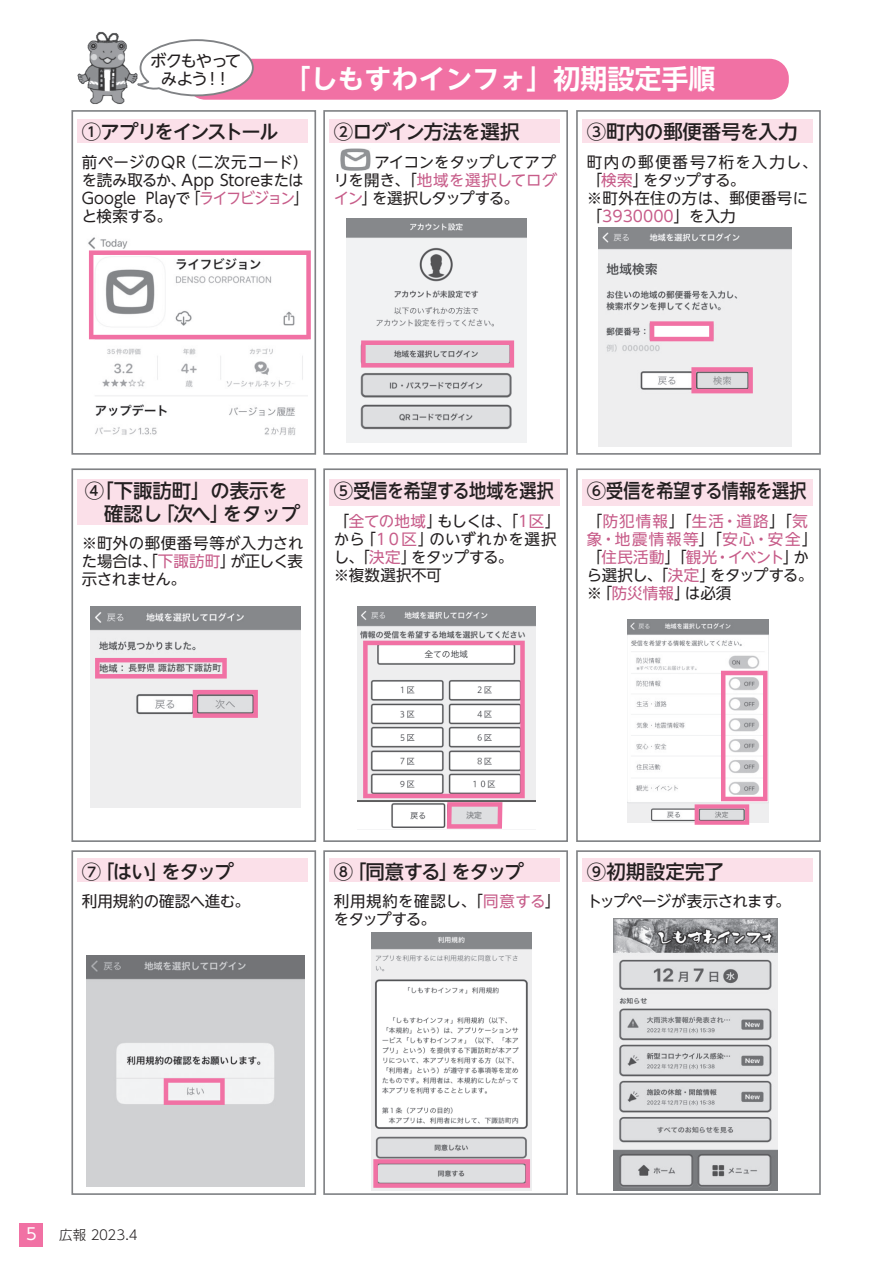
<style>
.page{position:relative;width:893px;height:1263px;background:#fff}
.page>*{position:absolute;margin:0;border:0;box-sizing:border-box;transform-origin:0 0}
.t1{font:700 27px "UD Shin Go NT Pro De";color:#fff}
.t2{font:500 19.35px "UD Shin Go NT Pro";letter-spacing:-.025em;color:#231f20}
.t3{font:500 19.35px/22.5px "UD Shin Go NT Pro";color:#231f20}
.t4{font:500 19.35px "UD Shin Go NT Pro";letter-spacing:-.085em;color:#231f20}
.t5{font:500 19.35px "UD Shin Go NT Pro";letter-spacing:-.07em;color:#231f20}
.t6{font:500 19.35px "UD Shin Go NT Pro";letter-spacing:.02em;color:#231f20}
.t7{font:16.5px/18px "UD Shin Go NT Pro";letter-spacing:-.07em;color:#231f20;text-align:center}
.t8{font:16.2px "UD Shin Go NT Pro";color:#fff}
.t9{font:15.45px/18px "UD Shin Go NT Pro";color:#231f20}
.t10{font:15.45px/18px "UD Shin Go NT Pro";letter-spacing:.025em;color:#c75c89}
.t11{font:15.45px/18px "UD Shin Go NT Pro";letter-spacing:.025em;color:#231f20}
.t12{font:15.45px "UD Shin Go NT Pro";letter-spacing:-.045em;color:#231f20}
.t13{font:300 13.5px "UD Shin Go NT Pro";letter-spacing:-.015em;color:#231f20}
.t14{font:7.65px "UD Shin Go NT Pro";color:#808285}
.s1{color:#c75c89}
.s2{font-weight:500;font-size:19.35px}
.s3{color:#231f20}
</style>
<div class="page">
<img style="left:88px;top:237px;width:219px;height:198px">
<img style="left:347px;top:219px;width:180px;height:223px">
<img style="left:598px;top:228px;width:194px;height:218px">
<img style="left:90px;top:607px;width:210px;height:200px">
<img style="left:357px;top:607px;width:179px;height:195px">
<img style="left:627px;top:619px;width:142px;height:204px">
<img style="left:87px;top:956px;width:217px;height:230px">
<img style="left:372px;top:932px;width:159px;height:259px">
<img style="left:613px;top:918px;width:164px;height:273px">
<svg style="left:89px;top:250px;width:222px;height:89px"></svg>
<svg style="left:361px;top:340px;width:153px;height:28px;background:#deb1c4"></svg>
<svg style="left:650px;top:321px;width:64px;height:20px"></svg>
<svg style="left:95px;top:658px;width:132px;height:20px;background:#d79cb5"></svg>
<svg style="left:363px;top:641px;width:162px;height:188px"></svg>
<svg style="left:691px;top:367px;width:62px;height:26px;background:#d7a1b8"></svg>
<div style="left:78px;top:119px;width:230px;height:24px;background:#fbe0e9"></div>
<div style="left:330px;top:119px;width:230px;height:24px;background:#fbe0e9"></div>
<div style="left:583px;top:119px;width:230px;height:24px;background:#fbe0e9"></div>
<div style="left:78px;top:858px;width:230px;height:24px;background:#fbe0e9"></div>
<div style="left:330px;top:858px;width:230px;height:24px;background:#fbe0e9"></div>
<div style="left:583px;top:858px;width:230px;height:24px;background:#fbe0e9"></div>
<div style="left:78px;top:479px;width:230px;height:45px;background:#fbe0e9"></div>
<div style="left:330px;top:479px;width:230px;height:26px;background:#fbe0e9"></div>
<div style="left:583px;top:479px;width:230px;height:26px;background:#fbe0e9"></div>
<img style="left:77px;top:32px;width:59px;height:72px">
<div style="left:186px;top:59px;width:603px;height:41px;background:#f171a4;border-radius:19px"></div>
<div style="left:71px;top:110px;width:245px;height:345px;border:2px solid #808285"></div>
<div style="left:323px;top:110px;width:245px;height:345px;border:2px solid #808285"></div>
<div style="left:576px;top:110px;width:245px;height:345px;border:2px solid #808285"></div>
<div style="left:71px;top:468px;width:245px;height:374px;border:2px solid #808285"></div>
<div style="left:323px;top:468px;width:245px;height:374px;border:2px solid #808285"></div>
<div style="left:576px;top:468px;width:245px;height:374px;border:2px solid #808285"></div>
<div style="left:71px;top:850px;width:245px;height:345px;border:2px solid #808285"></div>
<div style="left:323px;top:850px;width:245px;height:345px;border:2px solid #808285"></div>
<div style="left:576px;top:850px;width:245px;height:345px;border:2px solid #808285"></div>
<svg style="left:136px;top:39px;width:119px;height:58px"></svg>
<img style="left:341px;top:148px;width:29px;height:22px">
<svg style="left:193px;top:690px;width:65px;height:28px;background:#d7a3ba"></svg>
<svg style="left:164px;top:1078px;width:61px;height:27px"></svg>
<svg style="left:373px;top:1159px;width:157px;height:29px;background:#ddb1c4"></svg>
<svg style="left:695px;top:671px;width:72px;height:154px"></svg>
<div style="left:19px;top:1223px;width:23px;height:23px;background:#f171a4"></div>
<p class="t7" style="left:150px;top:52px;width:93px">ボクもやってみよう！！</p>
<h1 class="t1" style="left:283px;top:57px;width:434px">「しもすわインフォ」初期設定手順</h1>
<p class="t4" style="left:82px;top:116px;width:198px">①アプリをインストール</p>
<p class="t9" style="left:82px;top:152px;width:228px">前ページのQR（二次元コード）を読み取るか、App Storeまたは<br>Google Playで「<span class="s1">ライフビジョン</span>」と検索する。</p>
<p class="t2" style="left:334px;top:116px;width:187px">②ログイン方法を選択</p>
<p class="t9" style="left:334px;top:152px;width:225px;text-align:justify"><span class="s2">　　</span>アイコンをタップしてアプリを開き、「<span class="s1">地域を選択してログイン</span>」を選択しタップする。</p>
<p class="t2" style="left:587px;top:116px;width:212px">③町内の郵便番号を入力</p>
<p class="t11" style="left:587px;top:152px;width:232px">町内の郵便番号7桁を入力し、「<span class="s1">検索</span>」をタップする。<br>※町外在住の方は、郵便番号に「<span class="s1">3930000</span>」を入力</p>
<p class="t3" style="left:85px;top:479px;width:217px">④｢下諏訪町」の表示を　確認し「次へ」をタップ</p>
<p class="t9" style="left:82px;top:533px;width:223px;text-align:justify">※町外の郵便番号等が入力された場合は、「<span class="s1">下諏訪町</span>」が正しく表示されません。</p>
<p class="t2" style="left:334px;top:475px;width:221px">⑤受信を希望する地域を選択</p>
<p class="t9" style="left:334px;top:511px;width:228px">「<span class="s1">全ての地域</span>」もしくは、「<span class="s1">１区</span>」から「<span class="s1">１０区</span>」のいずれかを選択し、「<span class="s1">決定</span>」をタップする。<br>※複数選択不可</p>
<p class="t2" style="left:587px;top:475px;width:221px">⑥受信を希望する情報を選択</p>
<p class="t10" style="left:587px;top:511px;width:232px"><span class="s3">「</span>防犯情報<span class="s3">」「</span>生活・道路<span class="s3">」「</span>気象・地震情報等<span class="s3">」「</span>安心・安全<span class="s3">」「</span>住民活動<span class="s3">」「</span>観光・イベント<span class="s3">」から選択し、「</span>決定<span class="s3">」をタップする。※「</span>防災情報<span class="s3">」は必須</span></p>
<p class="t2" style="left:82px;top:855px;width:153px">⑦「はい」をタップ</p>
<p class="t9" style="left:82px;top:892px;width:170px">利用規約の確認へ進む。</p>
<p class="t14" style="left:466px;top:809px;width:17px">決定</p>
<p class="t5" style="left:334px;top:855px;width:192px">⑧「同意する」をタップ</p>
<p class="t9" style="left:334px;top:892px;width:228px">利用規約を確認し、「<span class="s1">同意する</span>」をタップする。</p>
<p class="t6" style="left:587px;top:855px;width:139px">⑨初期設定完了</p>
<p class="t12" style="left:587px;top:889px;width:205px">トップページが表示されます。</p>
<p class="t8" style="left:26px;top:1221px;width:12px">5</p>
<p class="t13" style="left:59px;top:1224px;width:80px">広報 2023.4</p>
</div>
